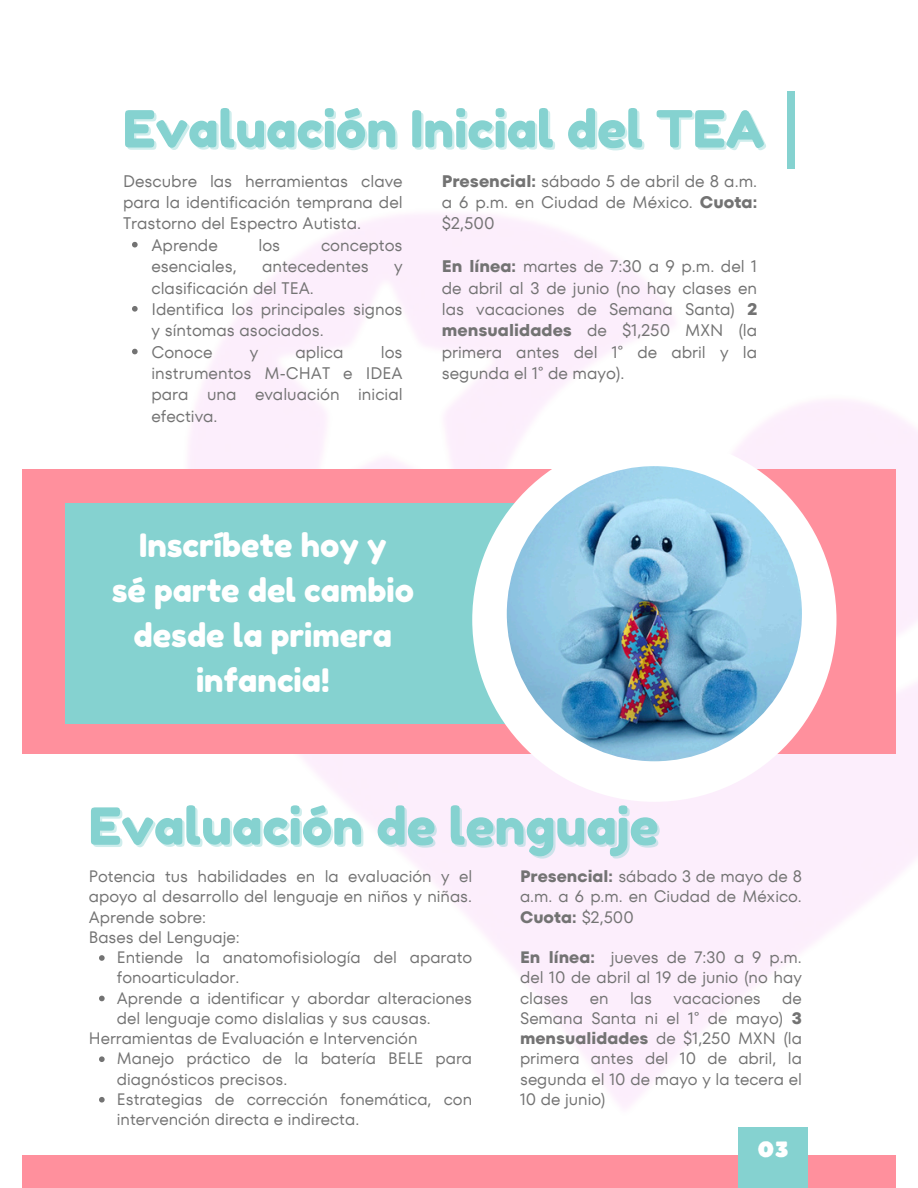
<style>
.page{position:relative;width:918px;height:1188px;background:#fff}
.page>*{position:absolute;margin:0;border:0;box-sizing:border-box;transform-origin:0 0}
.t1{font:51px "Fredoka One";color:#85d2d0}
.t2{font:32.25px/45px "Fredoka One";color:#fff;text-align:center}
.t3{font:22.2px "Boulder";color:#fff}
.t4{font:16.65px/21.3px "TT Fors";color:#737373;text-align:justify}
.t5{font:16.5px/20.2px "TT Fors";color:#737373;text-align:justify}
.s1{font-weight:700}
</style>
<div class="page">
<div style="left:22px;top:470px;width:874px;height:284px;background:#ff909d"></div>
<div style="left:65px;top:504px;width:455px;height:220px;background:#85d2d0"></div>
<div style="left:788px;top:91px;width:7px;height:77px;background:#85d2d0"></div>
<div style="left:472px;top:438px;width:364px;height:364px;background:#fff;border-radius:50%"></div>
<img style="left:507px;top:466px;width:295px;height:295px;border-radius:50%">
<div style="left:22px;top:1155px;width:874px;height:33px;background:#ff909d"></div>
<div style="left:739px;top:1127px;width:69px;height:61px;background:#85d2d0"></div>
<svg style="left:132px;top:242px;width:6px;height:5px"></svg>
<svg style="left:132px;top:306px;width:6px;height:6px"></svg>
<svg style="left:132px;top:349px;width:6px;height:5px"></svg>
<svg style="left:99px;top:955px;width:6px;height:6px"></svg>
<svg style="left:99px;top:996px;width:6px;height:5px"></svg>
<svg style="left:99px;top:1056px;width:6px;height:6px"></svg>
<svg style="left:99px;top:1097px;width:6px;height:6px"></svg>
<p class="t1" style="left:123px;top:98px;width:643px">Evaluación Inicial del TEA</p>
<p class="t4" style="left:442px;top:170px;width:317px"><span class="s1">Presencial:</span> sábado 5 de abril de 8 a.m. a 6 p.m. en Ciudad de México. <span class="s1">Cuota: </span>$2,500</p>
<p class="t4" style="left:442px;top:256px;width:317px"><span class="s1">En línea:</span> martes de 7:30 a 9 p.m. del 1 de abril al 3 de junio (no hay clases en las vacaciones de Semana Santa) <span class="s1">2 mensualidades</span> de $1,250 MXN (la primera antes del 1° de abril y la segunda el 1° de mayo).</p>
<p class="t4" style="left:123px;top:170px;width:281px">Descubre las herramientas clave para la identificación temprana del Trastorno del Espectro Autista.</p>
<p class="t4" style="left:151px;top:234px;width:68px">Aprende</p>
<p class="t4" style="left:258px;top:234px;width:23px">los</p>
<p class="t4" style="left:321px;top:234px;width:83px">conceptos</p>
<p class="t4" style="left:151px;top:256px;width:87px">esenciales,</p>
<p class="t4" style="left:262px;top:256px;width:108px">antecedentes</p>
<p class="t4" style="left:394px;top:256px;width:10px">y</p>
<p class="t4" style="left:151px;top:277px;width:164px">clasificación del TEA.</p>
<p class="t4" style="left:151px;top:299px;width:253px">Identifica los principales signos y síntomas asociados.</p>
<p class="t4" style="left:151px;top:341px;width:63px">Conoce</p>
<p class="t4" style="left:250px;top:341px;width:10px">y</p>
<p class="t4" style="left:296px;top:341px;width:50px">aplica</p>
<p class="t4" style="left:151px;top:341px;width:253px;text-indent:229px">los instrumentos M-CHAT e IDEA para una evaluación inicial efectiva.</p>
<p class="t2" style="left:112px;top:523px;width:304px">Inscríbete hoy y<br>sé parte del cambio desde la primera infancia!</p>
<p class="t1" style="left:89px;top:795px;width:571px">Evaluación de lenguaje</p>
<p class="t5" style="left:520px;top:866px;width:283px"><span class="s1">Presencial:</span> sábado 3 de mayo de 8 a.m. a 6 p.m. en Ciudad de México.<br><span class="s1">Cuota:</span> $2,500</p>
<p class="t5" style="left:520px;top:947px;width:283px"><span class="s1">En línea:</span> jueves de 7:30 a 9 p.m. del 10 de abril al 19 de junio (no hay clases</p>
<p class="t5" style="left:89px;top:866px;width:385px">Potencia tus habilidades en la evaluación y el apoyo al desarrollo del lenguaje en niños y niñas.<br>Aprende sobre:</p>
<h2 class="t5" style="left:89px;top:927px;width:152px">Bases del Lenguaje:</h2>
<h1 class="t5" style="left:117px;top:947px;width:357px">Entiende la anatomofisiología del aparato fonoarticulador.</h1>
<p class="t5" style="left:117px;top:988px;width:357px">Aprende a identificar y abordar alteraciones del lenguaje como dislalias y sus causas.</p>
<p class="t5" style="left:89px;top:1028px;width:330px">Herramientas de Evaluación e Intervención</p>
<p class="t5" style="left:117px;top:1048px;width:357px">Manejo práctico de la batería BELE para diagnósticos precisos.</p>
<p class="t5" style="left:117px;top:1089px;width:357px">Estrategias de corrección fonemática, con intervención directa e indirecta.</p>
<p class="t5" style="left:520px;top:988px;width:283px;text-indent:262px">de Semana Santa ni el 1° de mayo) <span class="s1">3 mensualidades</span> de $1,250 MXN (la primera antes del 10 de abril, la segunda el 10 de mayo y la tecera el 10 de junio)</p>
<p class="t5" style="left:590px;top:988px;width:20px">en</p>
<p class="t5" style="left:630px;top:988px;width:24px">las</p>
<p class="t5" style="left:674px;top:988px;width:89px">vacaciones</p>
<p class="t3" style="left:758px;top:1134px;width:33px">03</p>
</div>
